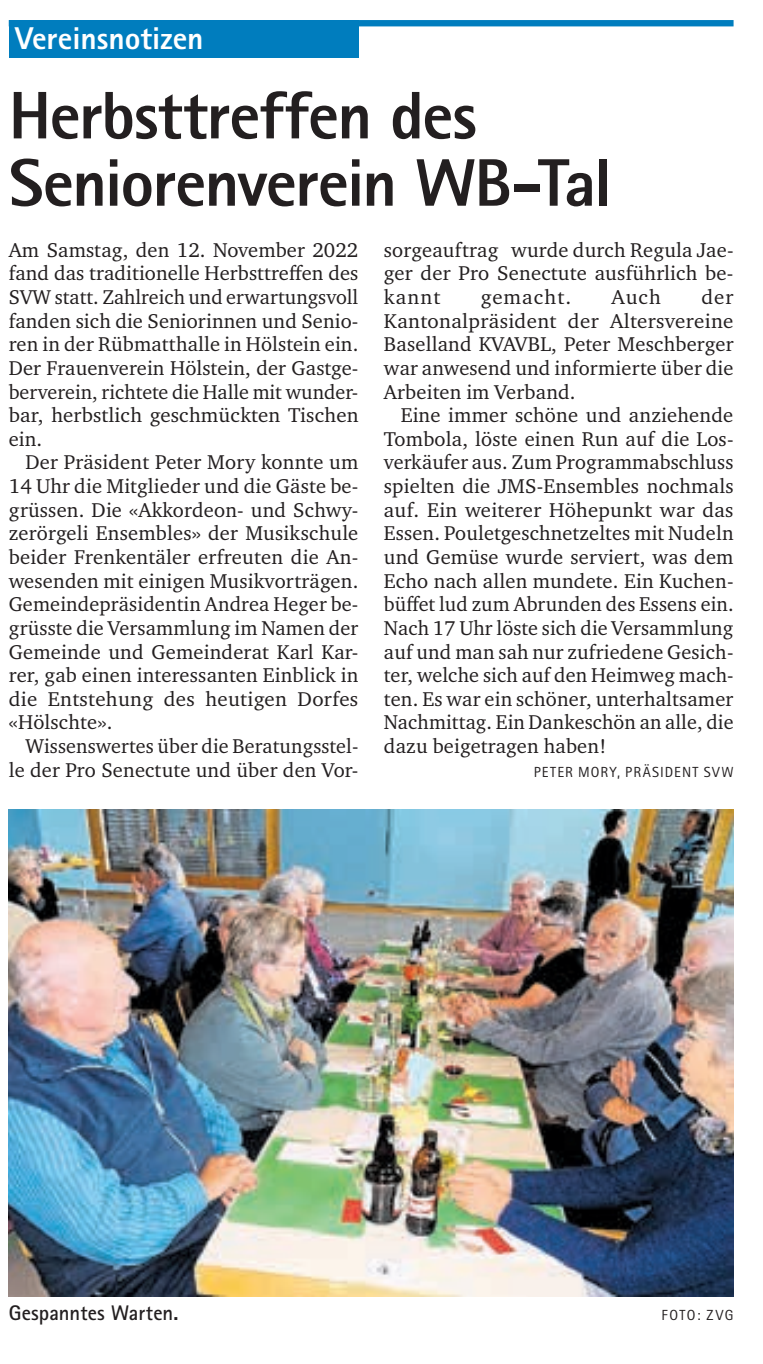
<style>
.page{position:relative;width:763px;height:1364px;background:#fff}
.page>*{position:absolute;margin:0;border:0;box-sizing:border-box;transform-origin:0 0}
.t1{font:800 67.27px/67.3px "Rotis Sans Serif Std";letter-spacing:-.025em;color:#231f20}
.t2{font:800 31.5px "Rotis Sans Serif Std";color:#fff}
.t3{font:700 21.15px "Rotis Sans Serif Std";letter-spacing:.005em;color:#231f20}
.t4{font:20.47px/23.6px "Charter ITC Std";letter-spacing:.01em;color:#231f20;text-align:justify}
.t5{font:20.47px "Charter ITC Std";letter-spacing:.05em;color:#231f20}
.t6{font:14.62px "Rotis Sans Serif Std";letter-spacing:.085em;color:#231f20}
</style>
<div class="page">
<img style="left:9px;top:809px;width:724px;height:487px">
<div style="left:9px;top:20px;width:349px;height:37px;background:#007dbe"></div>
<div style="left:9px;top:20px;width:724px;height:6px;background:#007dbe"></div>
<h2 class="t2" style="left:15px;top:18px;width:190px">Vereinsnotizen</h2>
<h1 class="t1" style="left:9px;top:81px;width:604px">Herbsttreffen des<br>Seniorenverein WB-Tal</h1>
<p class="t4" style="left:9px;top:237px;width:351px">Am Samstag, den 12. November 2022 fand das traditionelle Herbsttreffen des SVW statt. Zahlreich und erwartungsvoll fanden sich die Seniorinnen und Senio&shy;ren in der Rübmatthalle in Hölstein ein.<br>Der Frauenverein Hölstein, der Gastge&shy;berverein, richtete die Halle mit wunder&shy;bar, herbstlich geschmückten Tischen ein.</p>
<p class="t4" style="left:9px;top:450px;width:351px;text-indent:17px">Der Präsident Peter Mory konnte um 14 Uhr die Mitglieder und die Gäste be&shy;grüssen. Die «Akkordeon- und Schwy&shy;zerörgeli Ensembles» der Musikschule beider Frenkentäler erfreuten die An&shy;wesenden mit einigen Musikvorträgen.<br>Gemeindepräsidentin Andrea Heger be&shy;grüsste die Versammlung im Namen der Gemeinde und Gemeinderat Karl Kar&shy;rer, gab einen interessanten Einblick in die Entstehung des heutigen Dorfes «Hölschte».</p>
<p class="t4" style="left:9px;top:734px;width:351px;text-align:right">Wissenswertes über die Beratungsstel&shy;le der Pro Senectute und über den Vor-</p>
<p class="t4" style="left:384px;top:237px;width:351px">sorgeauftrag wurde durch Regula Jae&shy;ger der Pro Senectute ausführlich be&shy;kannt</p>
<p class="t4" style="left:384px;top:285px;width:351px;text-indent:317px">der Kantonalpräsident der Altersvereine Baselland KVAVBL, Peter Meschberger war anwesend und informierte über die Arbeiten im Verband.</p>
<p class="t4" style="left:384px;top:403px;width:351px;text-indent:17px">Eine immer schöne und anziehende Tombola, löste einen Run auf die Los&shy;verkäufer aus. Zum Programmabschluss spielten die JMS-Ensembles nochmals auf. Ein weiterer Höhepunkt war das Essen. Pouletgeschnetzeltes mit Nudeln und Gemüse wurde serviert, was dem Echo nach allen mundete. Ein Kuchen&shy;büffet lud zum Abrunden des Essens ein.<br>Nach 17 Uhr löste sich die Versammlung auf und man sah nur zufriedene Gesich&shy;ter, welche sich auf den Heimweg mach&shy;ten. Es war ein schöner, unterhaltsamer Nachmittag. Ein Dankeschön an alle, die dazu beigetragen haben!</p>
<p class="t6" style="left:534px;top:763px;width:201px">PETER MORY, PRÄSIDENT SVW</p>
<p class="t5" style="left:481px;top:284px;width:92px">gemacht.</p>
<p class="t4" style="left:611px;top:285px;width:51px">Auch</p>
<p class="t3" style="left:9px;top:1299px;width:171px">Gespanntes Warten.</p>
<p class="t6" style="left:661px;top:1306px;width:74px">FOTO: ZVG</p>
</div>
